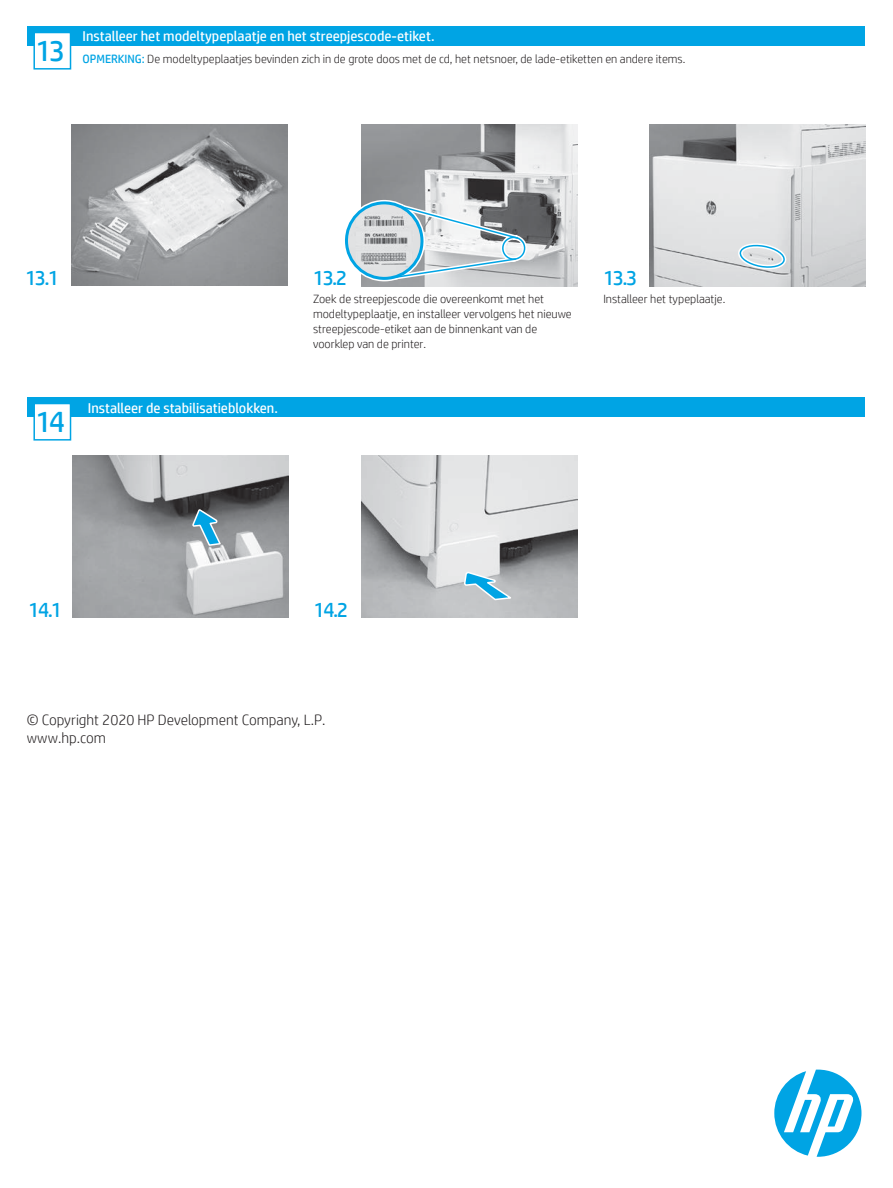
<style>
.page{position:relative;width:893px;height:1188px;background:#fff}
.page>*{position:absolute;margin:0;border:0;box-sizing:border-box;transform-origin:0 0}
.t1{font:30px "HP Simplified";color:#00a4e4}
.t2{font:21px "HP Simplified";letter-spacing:-.08em;color:#00a4e4}
.t3{font:300 15px/18px "HP Simplified";color:#231f20}
.t4{font:14.25px "HP Simplified";color:#fff}
.t5{font:300 12px/15px "HP Simplified";color:#231f20}
.s1{font-weight:400;color:#00a4e4}
</style>
<div class="page">
<img style="left:72px;top:124px;width:216px;height:162px">
<img style="left:361px;top:125px;width:216px;height:162px">
<svg style="left:345px;top:196px;width:185px;height:89px"></svg>
<img style="left:73px;top:456px;width:216px;height:162px">
<svg style="left:192px;top:508px;width:30px;height:39px"></svg>
<img style="left:361px;top:456px;width:216px;height:162px">
<svg style="left:463px;top:570px;width:52px;height:32px;background:#9ec3d3"></svg>
<div style="left:28px;top:26px;width:837px;height:20px;background:#00a4e4"></div>
<div style="left:33px;top:32px;width:38px;height:38px;background:#fff;border:2px solid #00a4e4"></div>
<div style="left:28px;top:397px;width:837px;height:20px;background:#00a4e4"></div>
<div style="left:33px;top:403px;width:38px;height:38px;background:#fff;border:2px solid #00a4e4"></div>
<img style="left:649px;top:125px;width:216px;height:161px">
<svg style="left:738px;top:242px;width:51px;height:26px"></svg>
<svg style="left:774px;top:1070px;width:87px;height:87px"></svg>
<h1 class="t1" style="left:36px;top:31px;width:31px">13</h1>
<p class="t4" style="left:83px;top:27px;width:353px">Installeer het modeltypeplaatje en het streepjescode-etiket.</p>
<p class="t5" style="left:83px;top:51px;width:604px"><span class="s1">OPMERKING:</span> De modeltypeplaatjes bevinden zich in de grote doos met de cd, het netsnoer, de lade-etiketten en andere items.</p>
<h2 class="t2" style="left:25px;top:264px;width:35px">13.1</h2>
<h2 class="t2" style="left:313px;top:264px;width:35px">13.2</h2>
<h2 class="t2" style="left:603px;top:264px;width:35px">13.3</h2>
<h1 class="t1" style="left:36px;top:402px;width:31px">14</h1>
<p class="t4" style="left:88px;top:398px;width:192px">Installeer de stabilisatieblokken.</p>
<p class="t5" style="left:313px;top:291px;width:260px">Zoek de streepjescode die overeenkomt met het modeltypeplaatje, en installeer vervolgens het nieuwe streepjescode-etiket aan de binnenkant van de voorklep van de printer.</p>
<p class="t5" style="left:603px;top:291px;width:123px">Installeer het typeplaatje.</p>
<h2 class="t2" style="left:29px;top:596px;width:35px">14.1</h2>
<h2 class="t2" style="left:314px;top:596px;width:35px">14.2</h2>
<p class="t3" style="left:27px;top:711px;width:300px">© Copyright 2020 HP Development Company, L.P. www.hp.com</p>
</div>
